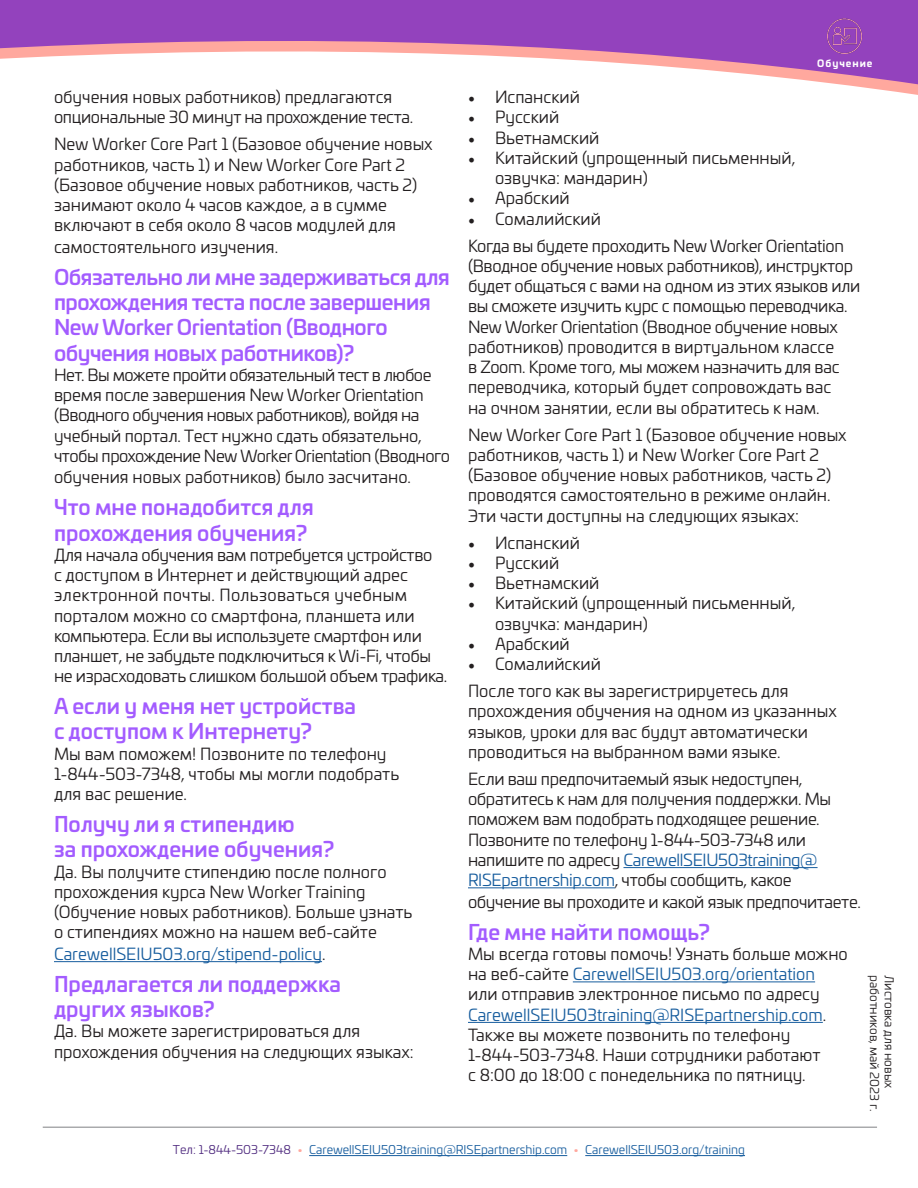
<style>
.page{position:relative;width:918px;height:1188px;background:#fff}
.page>*{position:absolute;margin:0;border:0;box-sizing:border-box;transform-origin:0 0}
.t1{font:500 21px/25.2px "Univia Pro";color:#a35cff}
.t2{font:500 21px/25.2px "Univia Pro";letter-spacing:-.02em;color:#a35cff}
.Paragraph_Style_1{font:16.5px/20.2px "Univia Pro";color:#231f20}
.Paragraph_Style_1-2{font:16.5px/20.2px "Univia Pro";letter-spacing:-.02em;color:#231f20}
.Paragraph_Style_1-3{font:16.5px/20.5px "Univia Pro";letter-spacing:-.03em;color:#231f20}
.t3{font:12px "Univia Pro";color:#175d9e}
.t4{font:12px "Univia Pro";color:#231f20}
.t5{font:700 9.75px "Univia Pro";letter-spacing:.1em;color:#fff}
.s1{color:#175d9e}
.s2{font-family:"Minion Pro";font-size:18px}
.s3{color:#522e81}
.s4{color:#ffa89e}
</style>
<div class="page">
<hr style="left:309px;top:1155px;width:258px;height:1px;background:#175d9e">
<hr style="left:585px;top:1155px;width:160px;height:1px;background:#175d9e">
<hr style="left:43px;top:1127px;width:834px;height:1px;background:#808285">
<svg style="left:0;top:0;width:918px;height:95px"></svg>
<img style="left:815px;top:14px;width:55px;height:42px">
<hr style="left:54px;top:961px;width:268px;height:1px;background:#175d9e">
<hr style="left:623px;top:867px;width:195px;height:1px;background:#175d9e">
<hr style="left:468px;top:887px;width:147px;height:1px;background:#175d9e">
<hr style="left:573px;top:981px;width:242px;height:1px;background:#175d9e">
<hr style="left:468px;top:1022px;width:355px;height:1px;background:#175d9e">
<p class="Paragraph_Style_1-2" style="left:54px;top:86px;width:361px">обучения новых работников) предлагаются опциональные 30 минут на прохождение теста.</p>
<p class="Paragraph_Style_1" style="left:54px;top:133px;width:380px">New Worker Core Part 1 (Базовое обучение новых работников, часть 1) и New Worker Core Part 2 (Базовое обучение новых работников, часть 2) занимают около 4 часов каждое, а в сумме включают в себя около 8 часов модулей для самостоятельного изучения.</p>
<p class="t2" style="left:54px;top:263px;width:398px">Обязательно ли мне задерживаться для прохождения теста после завершения New Worker Orientation (Вводного обучения новых работников)?</p>
<p class="Paragraph_Style_1-3" style="left:54px;top:364px;width:398px">Нет. Вы можете пройти обязательный тест в любое время после завершения New Worker Orientation (Вводного обучения новых работников), войдя на учебный портал. Тест нужно сдать обязательно, чтобы прохождение New Worker Orientation (Вводного обучения новых работников) было засчитано.</p>
<p class="t1" style="left:54px;top:494px;width:261px">Что мне понадобится для прохождения обучения?</p>
<p class="Paragraph_Style_1-2" style="left:54px;top:544px;width:395px">Для начала обучения вам потребуется устройство<br>с доступом в Интернет и действующий адрес электронной почты. Пользоваться учебным порталом можно со смартфона, планшета или компьютера. Если вы используете смартфон или планшет, не забудьте подключиться к Wi-Fi, чтобы не израсходовать слишком большой объем трафика.</p>
<p class="t1" style="left:54px;top:693px;width:304px">А если у меня нет устройства с доступом к Интернету?</p>
<p class="Paragraph_Style_1" style="left:54px;top:743px;width:347px">Мы вам поможем! Позвоните по телефону<br>1-844-503-7348, чтобы мы могли подобрать для вас решение.</p>
<p class="t1" style="left:54px;top:810px;width:282px">Получу ли я стипендию<br>за прохождение обучения?</p>
<p class="Paragraph_Style_1" style="left:54px;top:861px;width:360px">Да. Вы получите стипендию после полного прохождения курса New Worker Training (Обучение новых работников). Больше узнать о стипендиях можно на нашем веб-сайте <span class="s1">CarewellSEIU503.org/stipend-policy</span>.</p>
<p class="t1" style="left:54px;top:970px;width:288px">Предлагается ли поддержка других языков?</p>
<p class="Paragraph_Style_1" style="left:54px;top:1020px;width:361px">Да. Вы можете зарегистрироваться для прохождения обучения на следующих языках:</p>
<p class="t5" style="left:817px;top:55px;width:57px">Обучение</p>
<p class="Paragraph_Style_1" style="left:468px;top:86px;width:113px"><span class="s2">•</span> Испанский</p>
<p class="Paragraph_Style_1" style="left:468px;top:107px;width:93px"><span class="s2">•</span> Русский</p>
<p class="Paragraph_Style_1" style="left:468px;top:127px;width:133px"><span class="s2">•</span> Вьетнамский</p>
<p class="Paragraph_Style_1" style="left:495px;top:147px;width:302px;text-indent:-27px"><span class="s2">•</span> Китайский (упрощенный письменный, озвучка: мандарин)</p>
<p class="Paragraph_Style_1" style="left:468px;top:188px;width:103px"><span class="s2">•</span> Арабский</p>
<p class="Paragraph_Style_1" style="left:468px;top:208px;width:134px"><span class="s2">•</span> Сомалийский</p>
<p class="Paragraph_Style_1-2" style="left:468px;top:235px;width:394px">Когда вы будете проходить New Worker Orientation (Вводное обучение новых работников), инструктор будет общаться с вами на одном из этих языков или вы сможете изучить курс с помощью переводчика.<br>New Worker Orientation (Вводное обучение новых работников) проводится в виртуальном классе<br>в Zoom. Кроме того, мы можем назначить для вас переводчика, который будет сопровождать вас<br>на очном занятии, если вы обратитесь к нам.</p>
<p class="Paragraph_Style_1" style="left:468px;top:424px;width:380px">New Worker Core Part 1 (Базовое обучение новых работников, часть 1) и New Worker Core Part 2 (Базовое обучение новых работников, часть 2) проводятся самостоятельно в режиме онлайн.<br>Эти части доступны на следующих языках:</p>
<p class="Paragraph_Style_1" style="left:468px;top:532px;width:113px"><span class="s2">•</span> Испанский</p>
<p class="Paragraph_Style_1" style="left:468px;top:552px;width:93px"><span class="s2">•</span> Русский</p>
<p class="Paragraph_Style_1" style="left:468px;top:572px;width:133px"><span class="s2">•</span> Вьетнамский</p>
<p class="Paragraph_Style_1" style="left:495px;top:593px;width:302px;text-indent:-27px"><span class="s2">•</span> Китайский (упрощенный письменный, озвучка: мандарин)</p>
<p class="Paragraph_Style_1" style="left:468px;top:633px;width:103px"><span class="s2">•</span> Арабский</p>
<p class="Paragraph_Style_1" style="left:468px;top:653px;width:134px"><span class="s2">•</span> Сомалийский</p>
<p class="Paragraph_Style_1" style="left:468px;top:680px;width:370px">После того как вы зарегистрируетесь для прохождения обучения на одном из указанных языков, уроки для вас будут автоматически проводиться на выбранном вами языке.</p>
<p class="Paragraph_Style_1-2" style="left:468px;top:768px;width:394px">Если ваш предпочитаемый язык недоступен, обратитесь к нам для получения поддержки. Мы поможем вам подобрать подходящее решение.<br>Позвоните по телефону 1-844-503-7348 или напишите по адресу <span class="s1">CarewellSEIU503training@ RISEpartnership.com</span>, чтобы сообщить, какое обучение вы проходите и какой язык предпочитаете.</p>
<p class="t1" style="left:468px;top:918px;width:244px">Где мне найти помощь?</p>
<p class="Paragraph_Style_1" style="left:468px;top:943px;width:381px">Мы всегда готовы помочь! Узнать больше можно на веб-сайте <span class="s1">CarewellSEIU503.org/orientation </span>или отправив электронное письмо по адресу <span class="s1">CarewellSEIU503training@RISEpartnership.com</span>.<br>Также вы можете позвонить по телефону 1-844-503-7348. Наши сотрудники работают<br>с 8:00 до 18:00 с понедельника по пятницу.</p>
<p class="t4" style="left:883px;top:975px;width:138px;rotate:90deg">работников, май 2023 г.</p>
<p class="t4" style="left:898px;top:975px;width:115px;rotate:90deg">Листовка для новых</p>
<p class="t3" style="left:173px;top:1141px;width:574px"><span class="s3">Тел: 1-844-503-7348</span> <span class="s4">•</span> CarewellSEIU503training@RISEpartnership.com <span class="s4">•</span> CarewellSEIU503.org/training</p>
</div>
